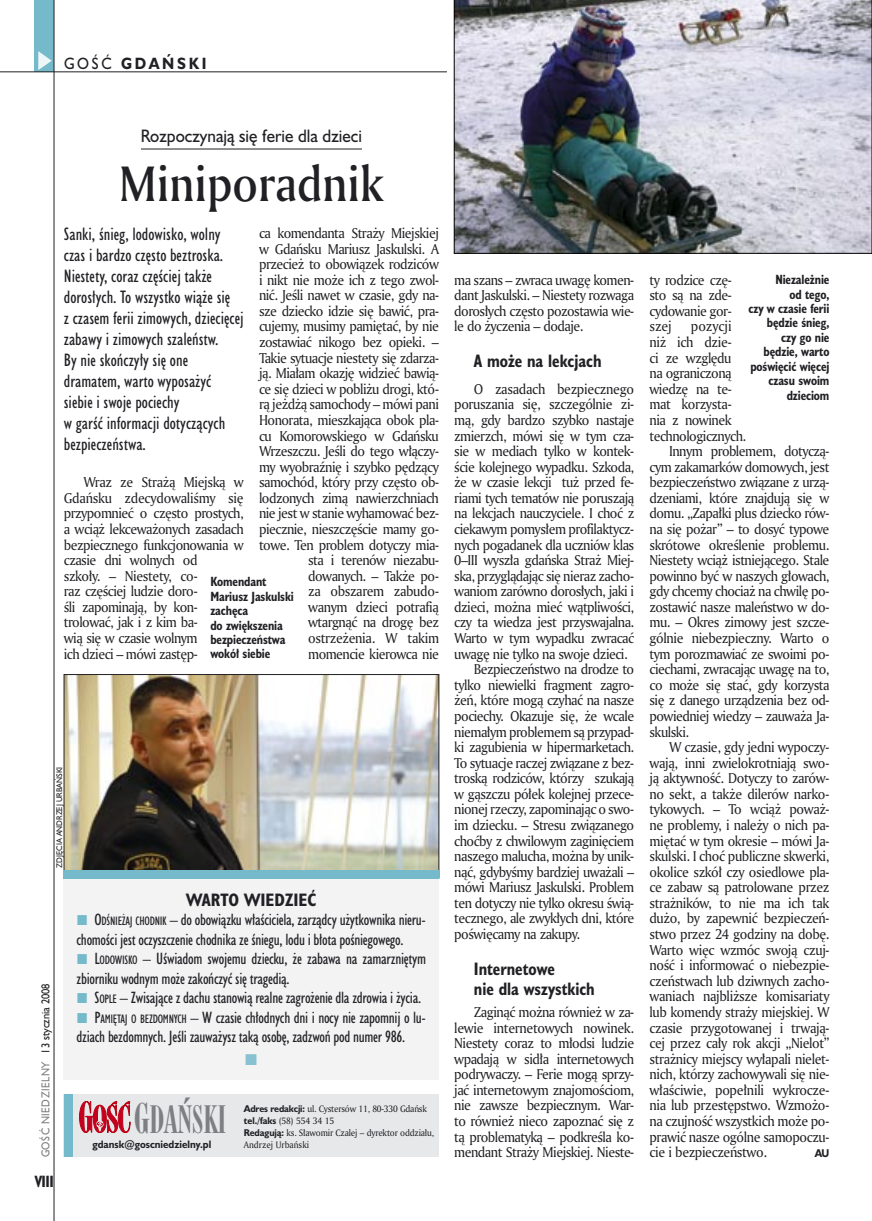
<style>
.page{position:relative;width:872px;height:1221px;background:#fff}
.page>*{position:absolute;margin:0;border:0;box-sizing:border-box;transform-origin:0 0}
._05a_tytyl_AmMd_32_pt{font:48px "Amerigo Md PL";color:#212125;scale:.9 1}
._05a_tytyl_AmMd_48_pt{font:36.45px "Modern 735 PL";color:#7f7f83;scale:.9 1}
._06-4_lead_lokal_HuCn_11_pt{font:16.5px/21px "Humanst 521 Cn PL";color:#212125}
._04_srodtytul_HuCB_11_pt{font:700 16.5px/19.8px "Humanst 521 Cn PL";color:#212125;scale:.94 1}
._04-3_nadtytul_lokal{font:16.5px "Humanst 521 PL";color:#212125;scale:.94 1}
._04-2_tytul_ramki{font:700 16.5px "Humanst 521 Cn PL";color:#212125}
._03-2_body_do_ramki{font:15px/19.5px "Humanst 521 Cn PL";letter-spacing:-.02em;color:#212125}
.t1{font:700 15px "Humanst 521 PL";letter-spacing:.2em;color:#212125;scale:.9 1}
.t2{font:700 15px "Humanst 521 Cn PL";color:#212125;scale:.94 1}
._01_body_tekst{font:13.8px/15.6px "Amerigo PL";letter-spacing:-.04em;color:#212125;text-align:justify;scale:.94 1}
._09_podpis_zdjecia_HuCnB{font:700 12.3px/14.4px "Humanst 521 Cn PL";letter-spacing:-.01em;color:#212125;text-align:right;scale:.94 1}
.t3{font:10.5px "Humanst 521 PL";letter-spacing:.05em;color:#7f7f83;scale:.9 1}
._01_body_tekst-2{font:700 10.35px "Humanst 521 PL";color:#212125;scale:.9 1}
._20a_stopka_adres{font:700 9.9px "Humanst 521 PL";color:#212125;scale:.94 1}
._20b_stopka_dzial{font:9px/12px "Amerigo PL";letter-spacing:-.02em;color:#212125;scale:.94 1}
._09a_autor_zdjecia_Hu_5_pt{font:7.5px "Humanst 521 PL";color:#212125;scale:.94 1}
.s1{font-weight:400}
.s2{color:#212125}
.s3{font-size:11.25px}
.s4{font-size:39.6px}
.s5{font-family:"Humanst 521 PL";font-weight:700}
</style>
<div class="page">
<div style="left:35px;top:0;width:19px;height:72px;background:#75baca"></div>
<svg style="left:38px;top:51px;width:14px;height:19px"></svg>
<hr style="left:54px;top:0;width:1px;height:1220px;background:#212125">
<hr style="left:0;top:72px;width:447px;height:1px;background:#212125">
<div style="left:64px;top:1094px;width:375px;height:62px;background:#e7e8e9"></div>
<div style="left:64px;top:1094px;width:8px;height:62px;background:#75baca"></div>
<svg style="left:79px;top:1101px;width:51px;height:31px"></svg>
<hr style="left:141px;top:149px;width:221px;height:1px;background:#212125">
<img style="left:66px;top:676px;width:371px;height:193px">
<div style="left:64px;top:876px;width:375px;height:203px;background:#f3f3f4"></div>
<div style="left:64px;top:869px;width:375px;height:9px;background:#75baca"></div>
<img style="left:454px;top:0;width:418px;height:253px">
<p class="t1" style="left:64px;top:53px;width:160px"><span class="s1">GOŚĆ</span> GDAŃSKI</p>
<p class="_04-3_nadtytul_lokal" style="left:141px;top:124px;width:236px">Rozpoczynają się ferie dla dzieci</p>
<p class="_05a_tytyl_AmMd_32_pt" style="left:119px;top:151px;width:295px">Miniporadnik</p>
<p class="_06-4_lead_lokal_HuCn_11_pt" style="left:64px;top:223px;width:181px">Sanki, śnieg, lodowisko, wolny czas i bardzo często beztroska.<br>Niestety, coraz częściej także dorosłych. To wszystko wiąże się<br>z czasem ferii zimowych, dziecięcej zabawy i zimowych szaleństw.<br>By nie skończyły się one dramatem, warto wyposażyć siebie i swoje pociechy<br>w garść informacji dotyczących bezpieczeństwa.</p>
<p class="_01_body_tekst" style="left:64px;top:474px;width:193px;text-align:left;text-indent:20px">Wraz ze Strażą Miejską w<br>Gdańsku zdecydowaliśmy się przypomnieć o często prostych, a wciąż lekceważonych zasadach bezpiecznego funkcjonowania w czasie dni wolnych od<br>szkoły. – Niestety, co-<br>raz częściej ludzie doro-<br>śli zapominają, by kon&shy;trolować, jak i z kim ba-<br>wią się w czasie wolnym<br>ich dzieci – mówi zastęp-</p>
<p class="_01_body_tekst" style="left:259px;top:225px;width:193px;text-align:right">ca komendanta Straży Miejskiej w Gdańsku Mariusz Jaskulski. A przecież to obowiązek rodziców i nikt nie może ich z tego zwol&shy;nić. Jeśli nawet w czasie, gdy na&shy;sze dziecko idzie się bawić, pra&shy;cujemy, musimy pamiętać, by nie zostawiać nikogo bez opieki. –<br>Takie sytuacje niestety się zdarza&shy;ją. Miałam okazję widzieć bawią&shy;ce się dzieci w pobliżu drogi, któ&shy;rą jeżdżą samochody – mówi pani<br>Honorata, mieszkająca obok pla&shy;cu Komorowskiego w Gdańsku<br>Wrzeszczu. Jeśli do tego włączy&shy;my wyobraźnię i szybko pędzący samochód, który przy często ob&shy;lodzonych zimą nawierzchniach nie jest w stanie wyhamować bez&shy;piecznie, nieszczęście mamy go&shy;towe. Ten problem dotyczy mia&shy;sta i terenów niezabu&shy;dowanych. – Także po-<br>za obszarem zabudo-<br>wanym dzieci potrafią wtargnąć na drogę bez ostrzeżenia. W takim momencie kierowca nie</p>
<p class="_09_podpis_zdjecia_HuCnB" style="left:210px;top:574px;width:90px;text-align:left">Komendant<br>Mariusz Jaskulski zachęca<br>do zwiększenia bezpieczeństwa wokół siebie</p>
<p class="_09a_autor_zdjecia_Hu_5_pt" style="left:54px;top:867px;width:109px;rotate:-90deg">ZDJĘCIA ANDRZEJ URBAŃSKI</p>
<p class="t3" style="left:38px;top:1157px;width:195px;rotate:-90deg">GOŚĆ NIEDZIELNY <span class="s2">13 stycznia 2008</span></p>
<p class="t2" style="left:35px;top:1170px;width:22px">VIII</p>
<p class="_04-2_tytul_ramki" style="left:186px;top:888px;width:132px">WARTO WIEDZIEĆ</p>
<p class="_03-2_body_do_ramki" style="left:77px;top:909px;width:351px;text-indent:18px">O<span class="s3">DŚNIEŻAJ CHODNIK</span> – do obowiązku właściciela, zarządcy użytkownika nieru&shy;chomości jest oczyszczenie chodnika ze śniegu, lodu i błota pośniegowego.</p>
<p class="_03-2_body_do_ramki" style="left:77px;top:948px;width:351px;text-indent:18px">L<span class="s3">ODOWISKO</span> – Uświadom swojemu dziecku, że zabawa na zamarzniętym zbiorniku wodnym może zakończyć się tragedią.</p>
<p class="_03-2_body_do_ramki" style="left:95px;top:987px;width:328px">S<span class="s3">OPLE</span> – Zwisające z dachu stanowią realne zagrożenie dla zdrowia i życia.</p>
<p class="_03-2_body_do_ramki" style="left:77px;top:1007px;width:351px;text-indent:18px">P<span class="s3">AMIĘTAJ O BEZDOMNYCH</span> – W czasie chłodnych dni i nocy nie zapomnij o lu&shy;dziach bezdomnych. Jeśli zauważysz taką osobę, zadzwoń pod numer 986.</p>
<p class="_05a_tytyl_AmMd_48_pt" style="left:134px;top:1096px;width:104px"><span class="s4">G</span>DAŃSKI</p>
<p class="_20b_stopka_dzial" style="left:244px;top:1102px;width:196px"><span class="s5">Adres redakcji:</span> ul. Cystersów 11, 80-330 Gdańsk</p>
<p class="_20b_stopka_dzial" style="left:244px;top:1114px;width:98px"><span class="s5">tel./faks</span> (58) 554 34 15</p>
<p class="_20b_stopka_dzial" style="left:244px;top:1126px;width:204px"><span class="s5">Redagują:</span> ks. Sławomir Czalej – dyrektor oddziału,<br>Andrzej Urbański</p>
<p class="_20a_stopka_adres" style="left:92px;top:1137px;width:128px">gdansk@goscniedzielny.pl</p>
<p class="_01_body_tekst" style="left:454px;top:271px;width:193px">ma szans – zwraca uwagę komen&shy;dant Jaskulski. – Niestety rozwaga dorosłych często pozostawia wie&shy;le do życzenia – dodaje.</p>
<p class="_04_srodtytul_HuCB_11_pt" style="left:474px;top:351px;width:137px">A może na lekcjach</p>
<p class="_01_body_tekst" style="left:454px;top:380px;width:193px;text-indent:20px">O zasadach bezpiecznego poruszania się, szczególnie zi&shy;mą, gdy bardzo szybko nastaje zmierzch, mówi się w tym cza&shy;sie w mediach tylko w kontek&shy;ście kolejnego wypadku. Szkoda, że w czasie lekcji tuż przed fe&shy;riami tych tematów nie poruszają na lekcjach nauczyciele. I choć z ciekawym pomysłem profilaktycz&shy;nych pogadanek dla uczniów klas 0–III wyszła gdańska Straż Miej&shy;ska, przyglądając się nieraz zacho&shy;waniom zarówno dorosłych, jaki i dzieci, można mieć wątpliwości, czy ta wiedza jest przyswajalna.<br>Warto w tym wypadku zwracać uwagę nie tylko na swoje dzieci.</p>
<p class="_01_body_tekst" style="left:454px;top:661px;width:193px;text-indent:20px">Bezpieczeństwo na drodze to tylko niewielki fragment zagro&shy;żeń, które mogą czyhać na nasze pociechy. Okazuje się, że wcale niemałym problemem są przypad&shy;ki zagubienia w hipermarketach.<br>To sytuacje raczej związane z bez&shy;troską rodziców, którzy szukają w gąszczu półek kolejnej przece&shy;nionej rzeczy, zapominając o swo&shy;im dziecku. – Stresu związanego choćby z chwilowym zaginięciem naszego malucha, można by unik&shy;nąć, gdybyśmy bardziej uważali – mówi Mariusz Jaskulski. Problem ten dotyczy nie tylko okresu świą&shy;tecznego, ale zwykłych dni, które poświęcamy na zakupy.</p>
<p class="_04_srodtytul_HuCB_11_pt" style="left:474px;top:958px;width:130px">Internetowe<br>nie dla wszystkich</p>
<p class="_01_body_tekst" style="left:454px;top:1003px;width:193px;text-indent:20px">Zaginąć można również w za&shy;lewie internetowych nowinek.<br>Niestety coraz to młodsi ludzie wpadają w sidła internetowych podrywaczy. – Ferie mogą sprzy&shy;jać internetowym znajomościom, nie zawsze bezpiecznym. War&shy;to również nieco zapoznać się z tą problematyką – podkreśla ko&shy;mendant Straży Miejskiej. Nieste-</p>
<p class="_01_body_tekst" style="left:649px;top:271px;width:89px">ty rodzice czę&shy;sto są na zde&shy;cydowanie gor&shy;szej</p>
<p class="_09_podpis_zdjecia_HuCnB" style="left:748px;top:272px;width:88px">Niezależnie<br>od tego,<br>czy w czasie ferii będzie śnieg,<br>czy go nie będzie, warto poświęcić więcej czasu swoim dzieciom</p>
<p class="_01_body_tekst" style="left:649px;top:318px;width:104px;text-align:left;text-indent:41px">pozycji niż ich dzie-<br>ci ze względu na ograniczoną wiedzę na te&shy;mat korzysta&shy;nia z nowinek technologicznych.</p>
<p class="_01_body_tekst" style="left:649px;top:443px;width:193px;text-indent:20px">Innym problemem, dotyczą&shy;cym zakamarków domowych, jest bezpieczeństwo związane z urzą&shy;dzeniami, które znajdują się w domu. „Zapałki plus dziecko rów&shy;na się pożar” – to dosyć typowe skrótowe określenie problemu.<br>Niestety wciąż istniejącego. Stale powinno być w naszych głowach, gdy chcemy chociaż na chwilę po&shy;zostawić nasze maleństwo w do&shy;mu. – Okres zimowy jest szcze&shy;gólnie niebezpieczny. Warto o tym porozmawiać ze swoimi po&shy;ciechami, zwracając uwagę na to, co może się stać, gdy korzysta się z danego urządzenia bez od&shy;powiedniej wiedzy – zauważa Ja&shy;skulski.</p>
<p class="_01_body_tekst" style="left:649px;top:739px;width:193px;text-indent:20px">W czasie, gdy jedni wypoczy&shy;wają, inni zwielokrotniają swo&shy;ją aktywność. Dotyczy to zarów&shy;no sekt, a także dilerów narko&shy;tykowych. – To wciąż poważ&shy;ne problemy, i należy o nich pa&shy;miętać w tym okresie – mówi Ja&shy;skulski. I choć publiczne skwerki, okolice szkół czy osiedlowe pla&shy;ce zabaw są patrolowane przez strażników, to nie ma ich tak dużo, by zapewnić bezpieczeń&shy;stwo przez 24 godziny na dobę.<br>Warto więc wzmóc swoją czuj&shy;ność i informować o niebezpie&shy;czeństwach lub dziwnych zacho&shy;waniach najbliższe komisariaty lub komendy straży miejskiej. W czasie przygotowanej i trwają&shy;cej przez cały rok akcji „Nielot” strażnicy miejscy wyłapali nielet&shy;nich, którzy zachowywali się nie&shy;właściwie, popełnili wykrocze&shy;nia lub przestępstwo. Wzmożo&shy;na czujność wszystkich może po&shy;prawić nasze ogólne samopoczu&shy;cie i bezpieczeństwo.</p>
<p class="_01_body_tekst-2" style="left:814px;top:1146px;width:18px">AU</p>
</div>
